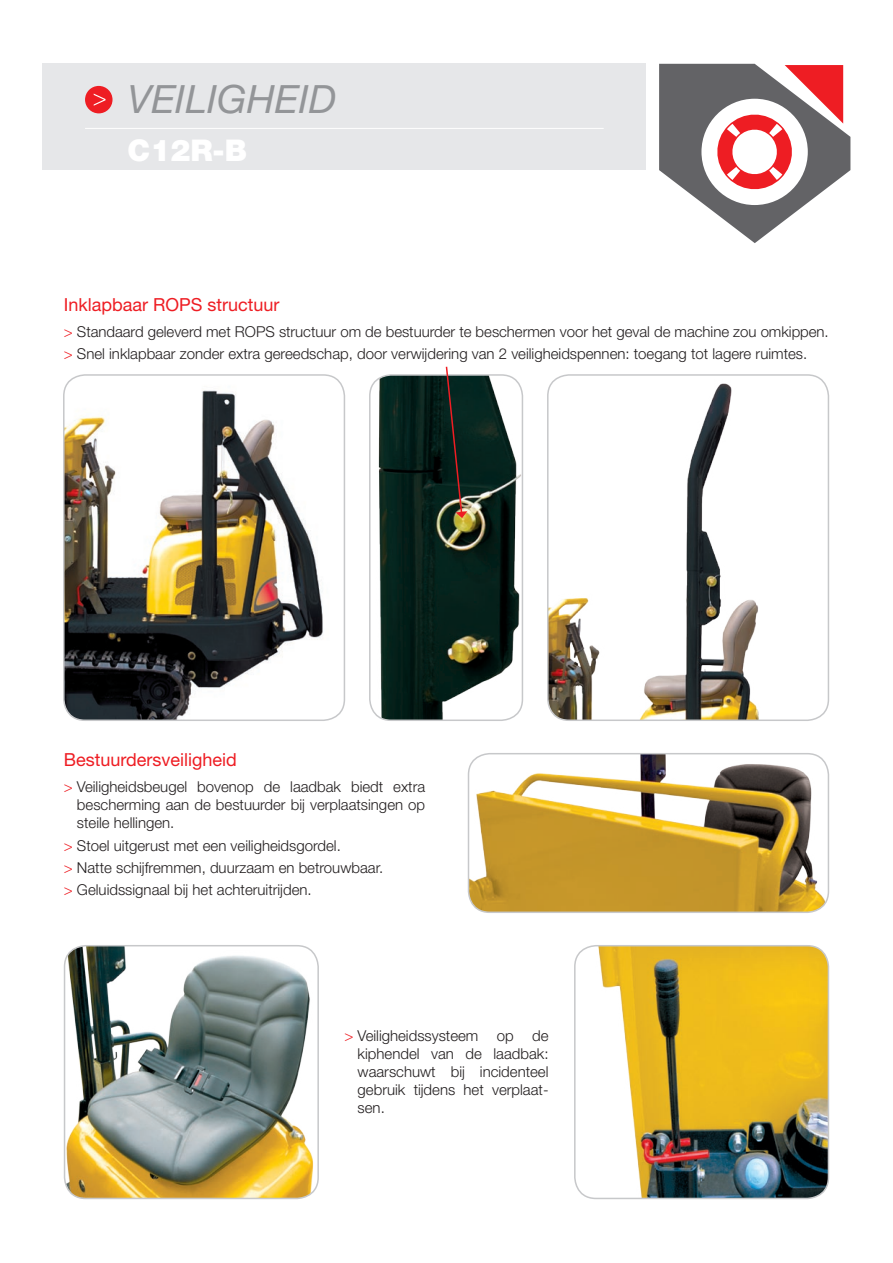
<style>
.page{position:relative;width:893px;height:1263px;background:#fff}
.page>*{position:absolute;margin:0;border:0;box-sizing:border-box;transform-origin:0 0}
.t1{font:italic 39px "Helvetica Neue LT Std";color:#939598}
.t2{font:900 30px "Helvetica Neue LT Std";color:#fff}
.t3{font:18px "Helvetica Neue LT Std";color:#ee1d23}
.t4{font:300 15px/18px "Helvetica Neue LT Std";color:#231f20}
.s1{color:#ee1d23}
</style>
<div class="page">
<div style="left:43px;top:64px;width:603px;height:106px;background:#e6e7e9"></div>
<svg style="left:659px;top:64px;width:191px;height:179px"></svg>
<div style="left:85px;top:86px;width:28px;height:27px;background:#ee1d23;border-radius:50%"></div>
<svg style="left:94px;top:94px;width:12px;height:12px"></svg>
<hr style="left:85px;top:128px;width:519px;height:1px;background:#fff">
<img style="left:63px;top:374px;width:283px;height:346px">
<svg style="left:547px;top:374px;width:283px;height:346px"></svg>
<svg style="left:369px;top:374px;width:155px;height:346px"></svg>
<svg style="left:445px;top:366px;width:22px;height:152px;background:#2f3831"></svg>
<svg style="left:467px;top:753px;width:363px;height:159px"></svg>
<img style="left:63px;top:945px;width:256px;height:253px">
<img style="left:574px;top:945px;width:256px;height:253px">
<h1 class="t1" style="left:128px;top:76px;width:210px">VEILIGHEID</h1>
<h2 class="t2" style="left:128px;top:132px;width:121px">C12R-B</h2>
<p class="t3" style="left:64px;top:293px;width:217px">Inklapbaar ROPS structuur</p>
<p class="t4" style="left:64px;top:320px;width:766px;line-height:22.2px"><span class="s1">&gt;</span> Standaard geleverd met ROPS structuur om de bestuurder te beschermen voor het geval de machine zou omkippen. <span class="s1">&gt;</span> Snel inklapbaar zonder extra gereedschap, door verwijdering van 2 veiligheidspennen: toegang tot lagere ruimtes.</p>
<p class="t3" style="left:64px;top:749px;width:175px">Bestuurdersveiligheid</p>
<p class="t4" style="left:77px;top:778px;width:350px;text-align:justify;text-indent:-13px"><span class="s1">&gt;</span> Veiligheidsbeugel bovenop de laadbak biedt extra bescherming aan de bestuurder bij verplaatsingen op steile hellingen.</p>
<p class="t4" style="left:64px;top:834px;width:321px;line-height:22.2px"><span class="s1">&gt;</span> Stoel uitgerust met een veiligheidsgordel.<br><span class="s1">&gt;</span> Natte schijfremmen, duurzaam en betrouwbaar. <span class="s1">&gt;</span> Geluidssignaal bij het achteruitrijden.</p>
<p class="t4" style="left:358px;top:1027px;width:192px;text-align:justify;text-indent:-13px"><span class="s1">&gt;</span> Veiligheidssysteem op de kiphendel van de laadbak: waarschuwt bij incidenteel gebruik tijdens het verplaat&shy;sen.</p>
</div>
